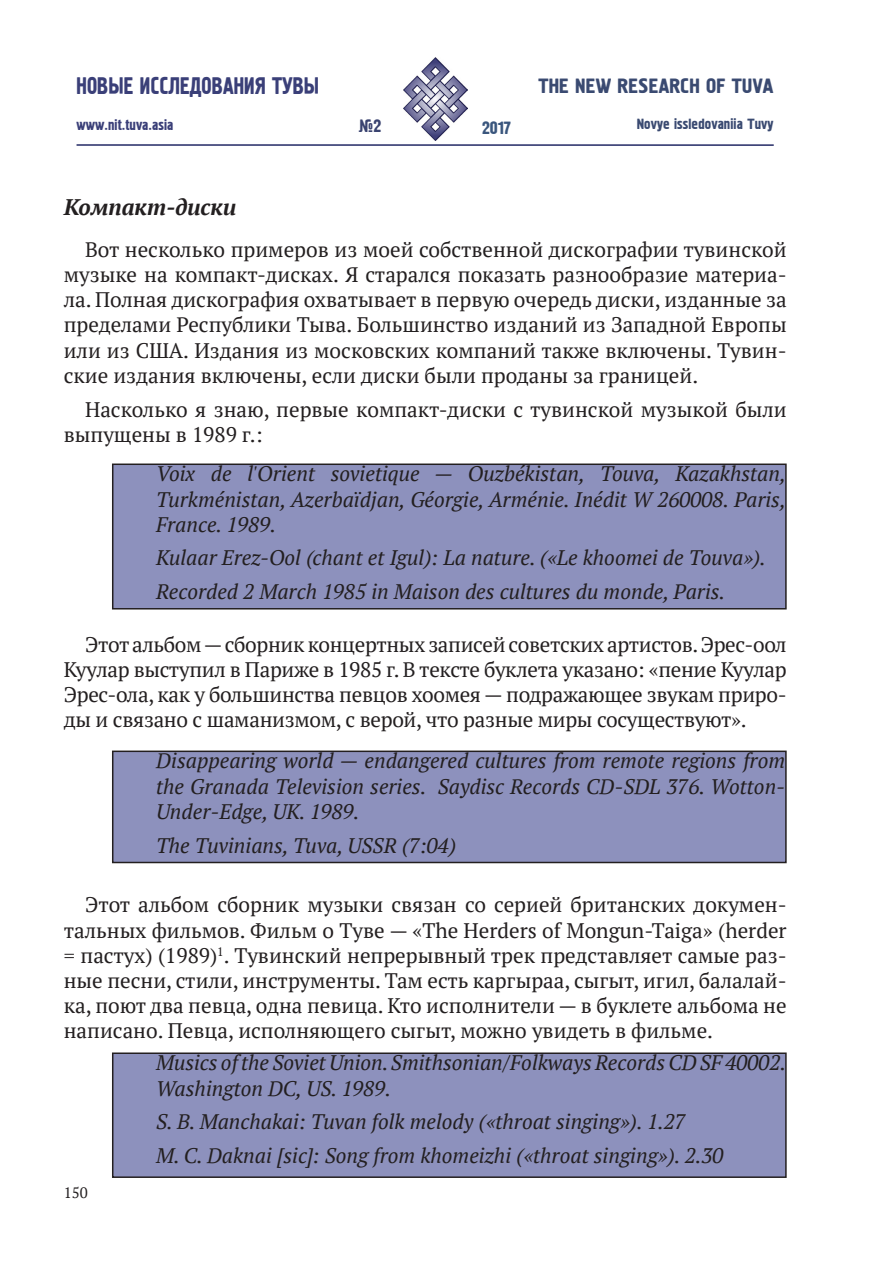
<style>
.page{position:relative;width:893px;height:1263px;background:#fff}
.page>*{position:absolute;margin:0;border:0;box-sizing:border-box;transform-origin:0 0}
.t1{font:24.3px "Pollock 1 CTT";color:#3a3f78;scale:.86 1}
.Подзаголовок{font:italic 700 22.5px "PT Serif";color:#231f20}
.t2{font:21px/25.2px "PT Serif";color:#231f20;text-align:justify}
.t3{font:italic 21px/25.2px "PT Serif";color:#231f20;text-align:justify}
.t4{font:21px "Pollock 1 CTT";color:#3a4a71}
.t5{font:18px "Pollock 1 CTT";color:#3a567d}
.t6{font:18px "Pollock 1 CTT";color:#3a4370}
.t7{font:15px "Pollock 1 CTT";color:#3a4a71}
.t8{font:15px "Pollock 1 CTT";color:#3a3f78}
.t9{font:15px "PT Serif";color:#231f20}
</style>
<div class="page">
<hr style="left:77px;top:144px;width:697px;height:2px;background:#232965">
<svg style="left:76px;top:144px;width:245px;height:2px"></svg>
<img style="left:403px;top:58px;width:64px;height:82px">
<div style="left:113px;top:464px;width:673px;height:145px;background:#8d91bd"></div>
<div style="left:112px;top:463px;width:675px;height:146px;border:2px solid #231f20"></div>
<div style="left:113px;top:751px;width:673px;height:111px;background:#8d91bd"></div>
<div style="left:112px;top:750px;width:675px;height:113px;border:2px solid #231f20"></div>
<div style="left:113px;top:1053px;width:673px;height:124px;background:#8d91bd"></div>
<div style="left:112px;top:1052px;width:675px;height:126px;border:2px solid #231f20"></div>
<p class="t1" style="left:77px;top:72px;width:284px">Новые исследования Тувы</p>
<p class="t8" style="left:77px;top:117px;width:98px">www.nit.tuva.asia</p>
<p class="t6" style="left:358px;top:116px;width:24px">№2</p>
<p class="t5" style="left:482px;top:118px;width:31px">2017</p>
<p class="t4" style="left:539px;top:74px;width:91px">The New research</p>
<p class="t4" style="left:706px;top:74px;width:47px">of Tuva</p>
<p class="t7" style="left:637px;top:115px;width:138px">Novye issledovaniia Tuvy</p>
<p class="Подзаголовок" style="left:64px;top:192px;width:174px">Компакт-диски</p>
<p class="t2" style="left:64px;top:236px;width:724px;text-indent:21px">Вот несколько примеров из моей собственной дискографии тувинской музыке на компакт-дисках. Я старался показать разнообразие материа&shy;ла. Полная дискография охватывает в первую очередь диски, изданные за пределами Республики Тыва. Большинство изданий из Западной Европы или из США. Издания из московских компаний также включены. Тувин&shy;ские издания включены, если диски были проданы за границей.</p>
<p class="t2" style="left:64px;top:396px;width:724px;text-indent:21px">Насколько я знаю, первые компакт-диски с тувинской музыкой были выпущены в 1989 г.:</p>
<p class="t3" style="left:156px;top:461px;width:632px">Voix de l'Orient sovietique — Ouzbékistan, Touva, Kazakhstan, Turkménistan, Azerbaïdjan, Géorgie, Arménie. Inédit W 260008. Paris, France. 1989.</p>
<p class="t3" style="left:156px;top:545px;width:611px">Kulaar Erez-Ool (chant et Igul): La nature. («Le khoomei de Touva»).</p>
<p class="t3" style="left:156px;top:579px;width:571px">Recorded 2 March 1985 in Maison des cultures du monde, Paris.</p>
<p class="t2" style="left:64px;top:631px;width:724px;text-indent:21px">Этот альбом — сборник концертных записей советских артистов. Эрес-оол Куулар выступил в Париже в 1985 г. В тексте буклета указано: «пение Куулар Эрес-ола, как у большинства певцов хоомея — подражающее звукам приро&shy;ды и связано с шаманизмом, с верой, что разные миры сосуществуют».</p>
<p class="t3" style="left:156px;top:748px;width:631px">Disappearing world — endangered cultures from remote regions from the Granada Television series. Saydisc Records CD-SDL 376. Wotton-Under-Edge, UK. 1989.</p>
<p class="t3" style="left:156px;top:832px;width:302px">The Tuvinians, Tuva, USSR (7:04)</p>
<p class="t2" style="left:64px;top:892px;width:724px;text-indent:21px">Этот альбом сборник музыки связан со серией британских докумен&shy;тальных фильмов. Фильм о Туве — «The Herders of Mongun-Taiga» (herder = пастух) (1989)<sup>1</sup>. Тувинский непрерывный трек представляет самые раз&shy;ные песни, стили, инструменты. Там есть каргыраа, сыгыт, игил, балалай&shy;ка, поют два певца, одна певица. Кто исполнители — в буклете альбома не написано. Певца, исполняющего сыгыт, можно увидеть в фильме.</p>
<p class="t9" style="left:64px;top:1183px;width:25px">150</p>
<p class="t3" style="left:156px;top:1050px;width:632px">Musics of the Soviet Union. Smithsonian/Folkways Records CD SF 40002.<br>Washington DC, US. 1989.</p>
<p class="t3" style="left:156px;top:1109px;width:531px">S. B. Manchakai: Tuvan folk melody («throat singing»). 1.27</p>
<p class="t3" style="left:156px;top:1143px;width:569px">M. C. Daknai [sic]: Song from khomeizhi («throat singing»). 2.30</p>
</div>
